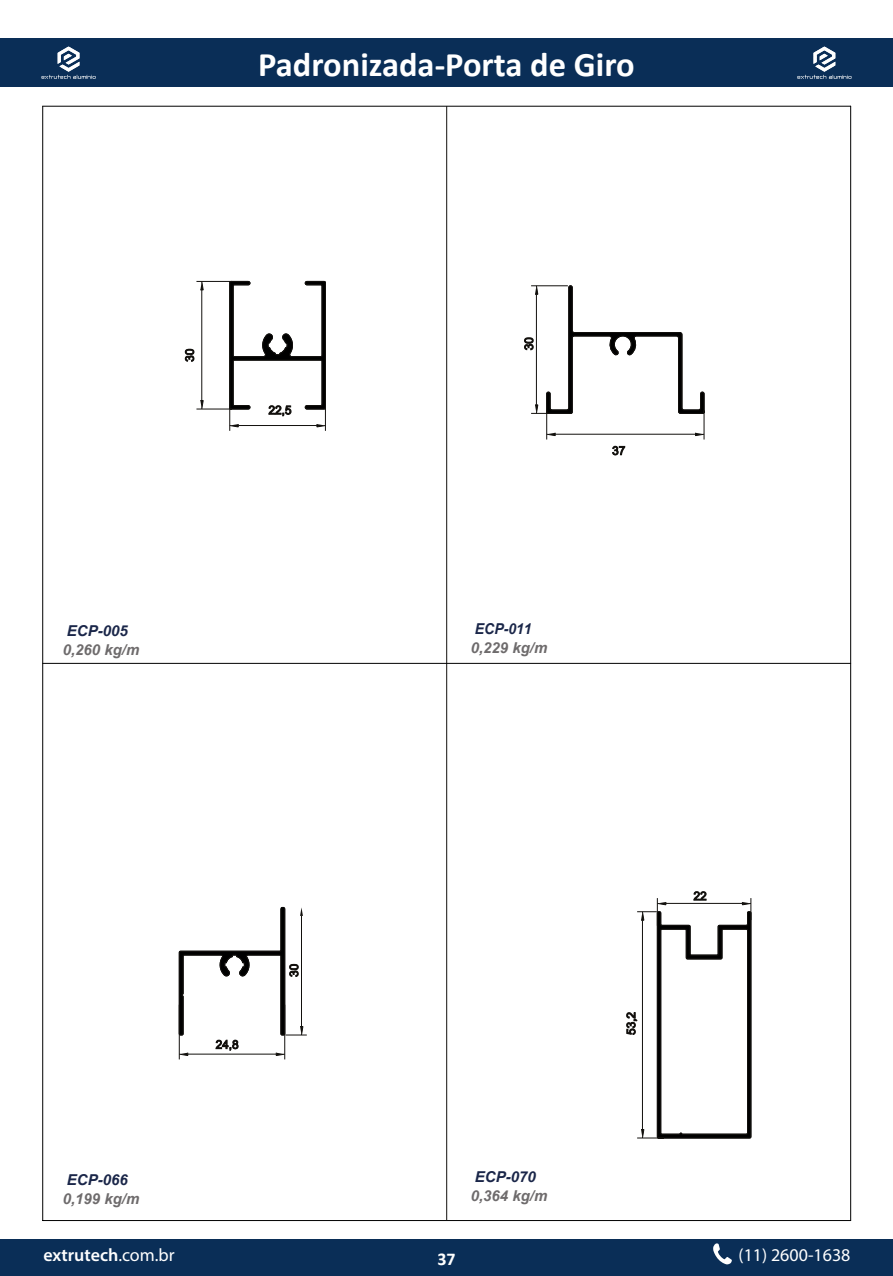
<style>
.page{position:relative;width:893px;height:1276px;background:#fff}
.page>*{position:absolute;margin:0;border:0;box-sizing:border-box;transform-origin:0 0}
.t1{font:700 34.5px "Calibri";color:#fff}
.t2{font:600 18px "Myriad Pro";color:#fff}
.t3{font:18px "Myriad Pro";color:#fff}
.t4{font:700 18px "Calibri";color:#fff}
.t5{font:italic 700 15px "Arial";color:#6e6b6c}
.t6{font:italic 700 15px "Arial";color:#1a2649}
.t7{font:italic 700 15px "Arial";color:#1a2649;scale:.93 1}
.t8{font:11.85px "Arial";color:#12100d}
.s1{font-weight:400}
</style>
<div class="page">
<div style="left:0;top:1239px;width:893px;height:37px;background:#0a2e57"></div>
<div style="left:0;top:38px;width:893px;height:49px;background:#0a2e57"></div>
<hr style="left:42px;top:106px;width:1px;height:1114px;background:#000">
<hr style="left:43px;top:1220px;width:808px;height:1px;background:#000">
<hr style="left:850px;top:106px;width:1px;height:1114px;background:#000">
<hr style="left:446px;top:106px;width:1px;height:1114px;background:#12100d">
<hr style="left:43px;top:663px;width:808px;height:1px;background:#000">
<svg style="left:179px;top:907px;width:128px;height:128px"></svg>
<hr style="left:179px;top:1004px;width:1px;height:55px;background:#12100d">
<hr style="left:284px;top:1004px;width:1px;height:55px;background:#12100d">
<hr style="left:188px;top:1054px;width:88px;height:1px;background:#12100d">
<svg style="left:179px;top:1052px;width:9px;height:4px"></svg>
<svg style="left:276px;top:1052px;width:9px;height:4px"></svg>
<hr style="left:43px;top:106px;width:808px;height:1px;background:#000">
<svg style="left:637px;top:898px;width:115px;height:240px"></svg>
<svg style="left:196px;top:281px;width:130px;height:150px"></svg>
<svg style="left:546px;top:285px;width:158px;height:155px"></svg>
<hr style="left:531px;top:285px;width:37px;height:1px;background:#12100d">
<hr style="left:531px;top:413px;width:37px;height:1px;background:#12100d">
<hr style="left:536px;top:294px;width:1px;height:111px;background:#12100d">
<svg style="left:535px;top:285px;width:3px;height:10px"></svg>
<svg style="left:535px;top:404px;width:3px;height:10px"></svg>
<h1 class="t1" style="left:258px;top:40px;width:378px">Padronizada-Porta de Giro</h1>
<p class="t8" style="left:182px;top:362px;width:15px;rotate:-90deg">30</p>
<p class="t8" style="left:269px;top:402px;width:24px">22,5</p>
<p class="t6" style="left:67px;top:621px;width:62px">ECP-005</p>
<p class="t5" style="left:63px;top:640px;width:78px">0,260 kg/m</p>
<p class="t6" style="left:67px;top:1170px;width:62px">ECP-066</p>
<p class="t5" style="left:63px;top:1189px;width:78px">0,199 kg/m</p>
<p class="t8" style="left:216px;top:1036px;width:24px">24,8</p>
<p class="t8" style="left:286px;top:977px;width:15px;rotate:-90deg">30</p>
<p class="t8" style="left:521px;top:350px;width:15px;rotate:-90deg">30</p>
<p class="t8" style="left:612px;top:443px;width:15px">37</p>
<p class="t7" style="left:475px;top:619px;width:63px">ECP-011</p>
<p class="t5" style="left:471px;top:638px;width:78px">0,229 kg/m</p>
<p class="t6" style="left:475px;top:1166px;width:62px">ECP-070</p>
<p class="t5" style="left:471px;top:1185px;width:78px">0,364 kg/m</p>
<p class="t8" style="left:623px;top:1035px;width:24px;rotate:-90deg">53,2</p>
<p class="t8" style="left:693px;top:888px;width:15px">22</p>
<p class="t2" style="left:43px;top:1243px;width:133px">extrutech<span class="s1">.com.br</span></p>
<p class="t4" style="left:437px;top:1246px;width:20px">37</p>
<p class="t3" style="left:738px;top:1243px;width:113px">(11) 2600-1638</p>
</div>
